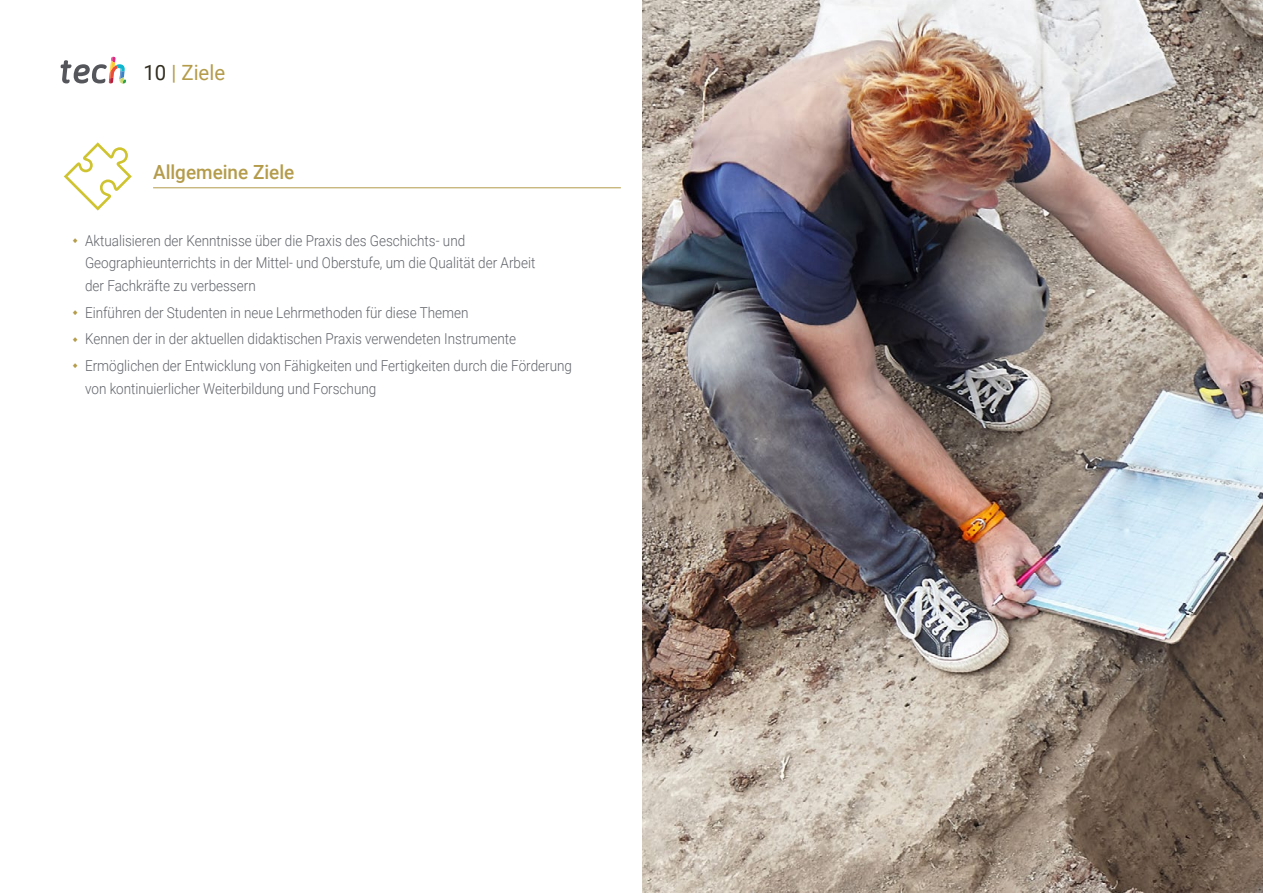
<style>
.page{position:relative;width:1263px;height:893px;background:#fff}
.page>*{position:absolute;margin:0;border:0;box-sizing:border-box;transform-origin:0 0}
.t1{font:21px "Roboto";color:#b49c4b}
.t2{font:500 19.5px "Roboto";color:#b49c4b}
.t3{font:300 15px/22.5px "Roboto";color:#61646a;scale:.9 1}
.s1{color:#312e20}
</style>
<div class="page">
<img style="left:642px;top:0;width:621px;height:893px">
<hr style="left:153px;top:187px;width:468px;height:1px;background:#b49c4b">
<svg style="left:61px;top:57px;width:65px;height:27px"></svg>
<svg style="left:64px;top:142px;width:68px;height:69px"></svg>
<h1 class="t1" style="left:144px;top:57px;width:83px"><span class="s1">10</span> | Ziele</h1>
<h2 class="t2" style="left:153px;top:159px;width:143px">Allgemeine Ziele</h2>
<p class="t3" style="left:85px;top:229px;width:502px">Aktualisieren der Kenntnisse über die Praxis des Geschichts- und<br>Geographieunterrichts in der Mittel- und Oberstufe, um die Qualität der Arbeit der Fachkräfte zu verbessern</p>
<p class="t3" style="left:85px;top:298px;width:543px;line-height:26.7px">Einführen der Studenten in neue Lehrmethoden für diese Themen<br>Kennen der in der aktuellen didaktischen Praxis verwendeten Instrumente<br>Ermöglichen der Entwicklung von Fähigkeiten und Fertigkeiten durch die Förderung</p>
<p class="t3" style="left:85px;top:376px;width:325px">von kontinuierlicher Weiterbildung und Forschung</p>
</div>
